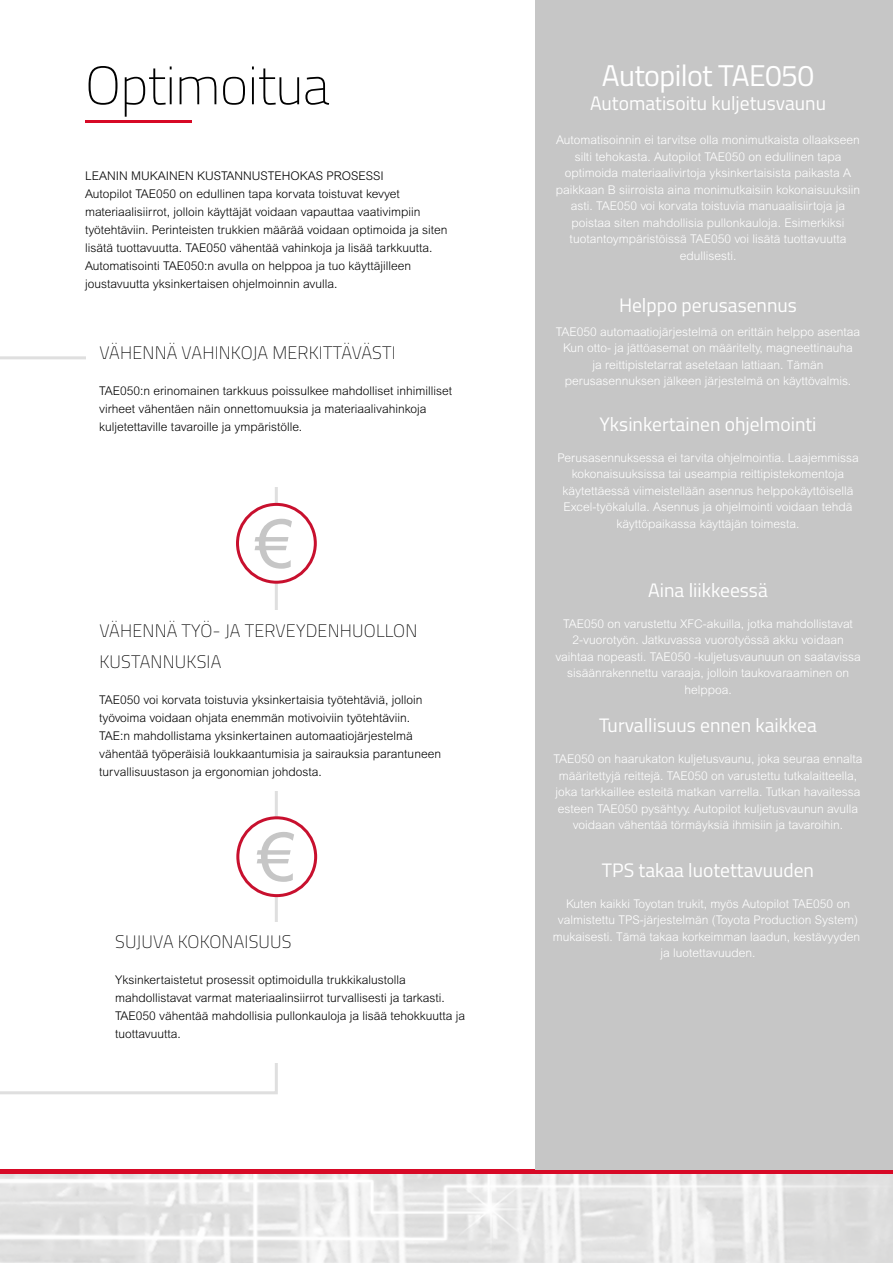
<style>
.page{position:relative;width:893px;height:1263px;background:#fff}
.page>*{position:absolute;margin:0;border:0;box-sizing:border-box;transform-origin:0 0}
.t1{font:67.5px "Arial";color:#c6c6c6}
.t2{font:100 54px "Titillium";letter-spacing:-.01em;color:#000}
.t3{font:30px "Titillium";letter-spacing:-.02em;color:#fff}
.t4{font:19.5px "Titillium";color:#fff}
.t5{font:100 18px/31.5px "Titillium";letter-spacing:.01em;color:#000}
.t6{font:300 12px/16.5px "Arial MT Std";color:#fff;text-align:center}
.t7{font:300 12px/18px "Arial MT Std";color:#000}
</style>
<div class="page">
<img style="left:0;top:1174px;width:893px;height:89px">
<div style="left:0;top:1169px;width:893px;height:5px;background:#d70926"></div>
<svg style="left:0;top:356px;width:278px;height:738px"></svg>
<div style="left:536px;top:0;width:357px;height:1169px;background:#c6c6c6"></div>
<div style="left:87px;top:332px;width:382px;height:155px;background:#fff"></div>
<div style="left:87px;top:610px;width:382px;height:180px;background:#fff"></div>
<div style="left:102px;top:922px;width:383px;height:141px;background:#fff"></div>
<div style="left:237px;top:504px;width:78px;height:78px;background:#fff;border-radius:50%"></div>
<div style="left:236px;top:503px;width:81px;height:81px;border:3px solid #c8102e;border-radius:50%"></div>
<div style="left:238px;top:818px;width:78px;height:78px;background:#fff;border-radius:50%"></div>
<div style="left:236px;top:816px;width:81px;height:81px;border:3px solid #c8102e;border-radius:50%"></div>
<svg style="left:85px;top:121px;width:106px;height:2px"></svg>
<h2 class="t2" style="left:85px;top:47px;width:246px">Optimoitua</h2>
<p class="t7" style="left:85px;top:166px;width:364px">LEANIN MUKAINEN KUSTANNUSTEHOKAS PROSESSI<br>Autopilot TAE050 on edullinen tapa korvata toistuvat kevyet materiaalisiirrot, jolloin käyttäjät voidaan vapauttaa vaativimpiin työtehtäviin. Perinteisten trukkien määrää voidaan optimoida ja siten lisätä tuottavuutta. TAE050 vähentää vahinkoja ja lisää tarkkuutta.<br>Automatisointi TAE050:n avulla on helppoa ja tuo käyttäjilleen joustavuutta yksinkertaisen ohjelmoinnin avulla.</p>
<h3 class="t5" style="left:99px;top:336px;width:298px">VÄHENNÄ VAHINKOJA MERKITTÄVÄSTI</h3>
<p class="t7" style="left:99px;top:381px;width:354px">TAE050:n erinomainen tarkkuus poissulkee mahdolliset inhimilliset virheet vähentäen näin onnettomuuksia ja materiaalivahinkoja kuljetettaville tavaroille ja ympäristölle.</p>
<h1 class="t1" style="left:255px;top:500px;width:39px">€</h1>
<h3 class="t5" style="left:99px;top:614px;width:319px">VÄHENNÄ TYÖ- JA TERVEYDENHUOLLON<br>KUSTANNUKSIA</h3>
<p class="t7" style="left:99px;top:691px;width:343px">TAE050 voi korvata toistuvia yksinkertaisia työtehtäviä, jolloin työvoima voidaan ohjata enemmän motivoiviin työtehtäviin.<br>TAE:n mahdollistama yksinkertainen automaatiojärjestelmä vähentää työperäisiä loukkaantumisia ja sairauksia parantuneen turvallisuustason ja ergonomian johdosta.</p>
<h1 class="t1" style="left:258px;top:813px;width:39px">€</h1>
<h3 class="t5" style="left:115px;top:925px;width:178px">SUJUVA KOKONAISUUS</h3>
<p class="t7" style="left:115px;top:971px;width:352px">Yksinkertaistetut prosessit optimoidulla trukkikalustolla mahdollistavat varmat materiaalinsiirrot turvallisesti ja tarkasti.<br>TAE050 vähentää mahdollisia pullonkauloja ja lisää tehokkuutta ja tuottavuutta.</p>
<h3 class="t3" style="left:602px;top:54px;width:214px">Autopilot TAE050</h3>
<h3 class="t4" style="left:590px;top:89px;width:237px">Automatisoitu kuljetusvaunu</h3>
<p class="t6" style="left:556px;top:132px;width:306px">Automatisoinnin ei tarvitse olla monimutkaista ollaakseen silti tehokasta. Autopilot TAE050 on edullinen tapa optimoida materiaalivirtoja yksinkertaisista paikasta A paikkaan B siirroista aina monimutkaisiin kokonaisuuksiin asti. TAE050 voi korvata toistuvia manuaalisiirtoja ja poistaa siten mahdollisia pullonkauloja. Esimerkiksi tuotantoympäristöissä TAE050 voi lisätä tuottavuutta edullisesti.</p>
<h3 class="t4" style="left:619px;top:290px;width:179px">Helppo perusasennus</h3>
<p class="t6" style="left:556px;top:323px;width:306px">TAE050 automaatiojärjestelmä on erittäin helppo asentaa Kun otto- ja jättöasemat on määritelty, magneettinauha<br>ja reittipistetarrat asetetaan lattiaan. Tämän perusasennuksen jälkeen järjestelmä on käyttövalmis.</p>
<h3 class="t4" style="left:599px;top:410px;width:219px">Yksinkertainen ohjelmointi</h3>
<p class="t6" style="left:557px;top:449px;width:303px">Perusasennuksessa ei tarvita ohjelmointia. Laajemmissa kokonaisuuksissa tai useampia reittipistekomentoja käytettäessä viimeistellään asennus helppokäyttöisellä Excel-työkalulla. Asennus ja ohjelmointi voidaan tehdä käyttöpaikassa käyttäjän toimesta.</p>
<h3 class="t4" style="left:648px;top:576px;width:121px">Aina liikkeessä</h3>
<p class="t6" style="left:555px;top:615px;width:307px">TAE050 on varustettu XFC-akuilla, jotka mahdollistavat 2-vuorotyön. Jatkuvassa vuorotyössä akku voidaan vaihtaa nopeasti. TAE050 -kuljetusvaunuun on saatavissa sisäänrakennettu varaaja, jolloin taukovaraaminen on helppoa.</p>
<h3 class="t4" style="left:599px;top:711px;width:219px">Turvallisuus ennen kaikkea</h3>
<p class="t6" style="left:553px;top:751px;width:310px">TAE050 on haarukaton kuljetusvaunu, joka seuraa ennalta määritettyjä reittejä. TAE050 on varustettu tutkalaitteella, joka tarkkaillee esteitä matkan varrella. Tutkan havaitessa esteen TAE050 pysähtyy. Autopilot kuljetusvaunun avulla voidaan vähentää törmäyksiä ihmisiin ja tavaroihin.</p>
<h3 class="t4" style="left:602px;top:856px;width:214px">TPS takaa luotettavuuden</h3>
<p class="t6" style="left:553px;top:895px;width:309px">Kuten kaikki Toyotan trukit, myös Autopilot TAE050 on valmistettu TPS-järjestelmän (Toyota Production System) mukaisesti. Tämä takaa korkeimman laadun, kestävyyden ja luotettavuuden.</p>
</div>
